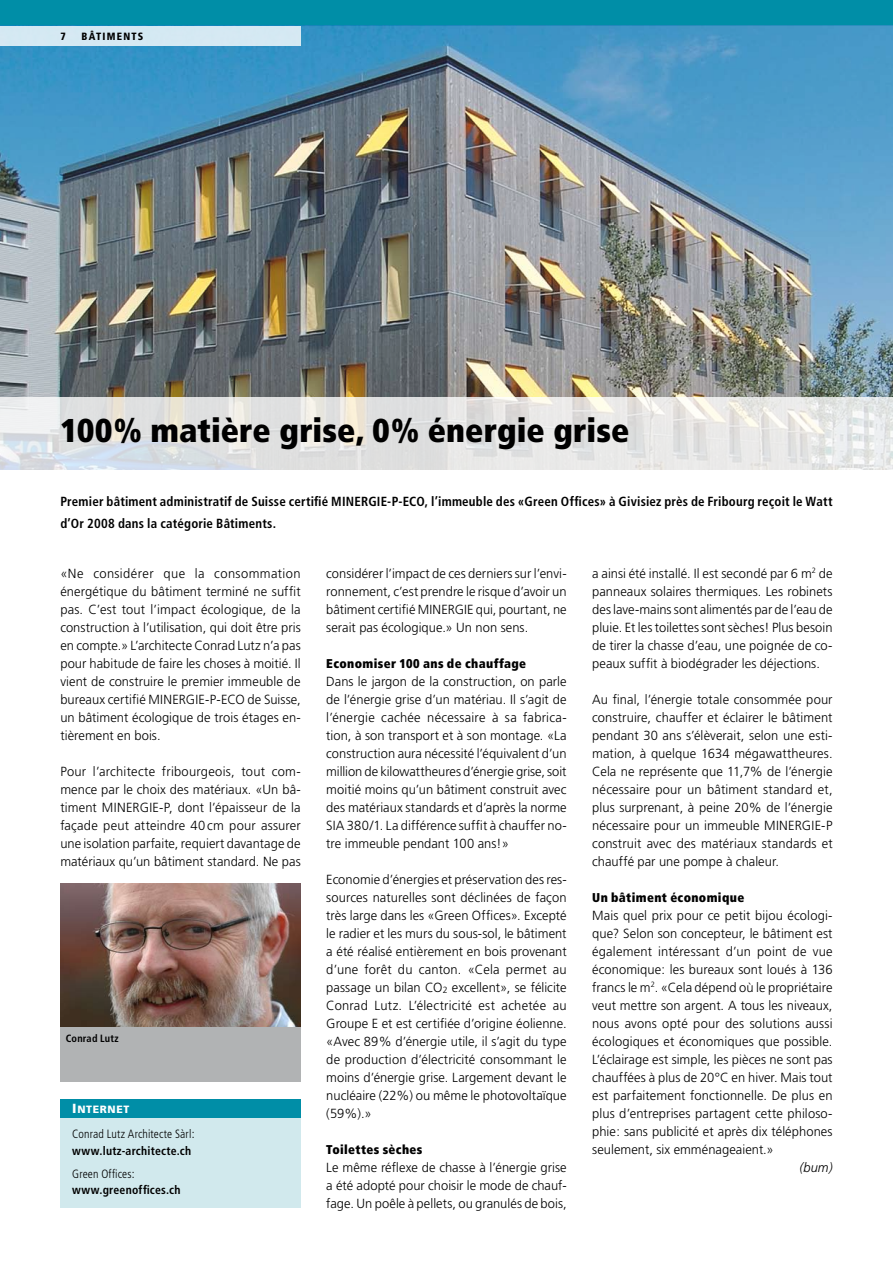
<style>
.page{position:relative;width:893px;height:1263px;background:#fff}
.page>*{position:absolute;margin:0;border:0;box-sizing:border-box;transform-origin:0 0}
.t1{font:900 condensed 33px "Frutiger";color:#000}
.t2{font:300 13.2px/18px "Frutiger";letter-spacing:.005em;color:#000;text-align:justify}
.t3{font:700 condensed 13.2px/22.5px "Frutiger";letter-spacing:.015em;color:#000}
.t4{font:italic 300 13.2px "Frutiger";color:#000}
.t5{font:900 condensed 12.75px "Frutiger";letter-spacing:.03em;color:#000}
.t6{font:700 condensed 12px "Frutiger";letter-spacing:.02em;color:#000}
.t7{font:300 condensed 12px "Frutiger";letter-spacing:.01em;color:#000}
.t8{font:900 condensed 10.5px "Frutiger";color:#000}
.t9{font:700 condensed 10.5px "Frutiger";letter-spacing:.025em;color:#000}
.t10{font:10.5px "Frutiger Black SC800";letter-spacing:.06em;color:#fff}
.s1{font-size:13.2px}
</style>
<div class="page">
<div style="left:0;top:0;width:893px;height:26px;background:#008ea7"></div>
<img style="left:0;top:26px;width:893px;height:372px">
<svg style="left:0;top:398px;width:893px;height:72px;background:#e3e4e3"></svg>
<img style="left:60px;top:884px;width:241px;height:144px">
<div style="left:60px;top:1118px;width:241px;height:90px;background:#d1e9ed"></div>
<div style="left:60px;top:1100px;width:241px;height:18px;background:#008ea7"></div>
<div style="left:60px;top:1028px;width:241px;height:54px;background:#b1b3b4"></div>
<div style="left:0;top:26px;width:301px;height:19px;background:#d5e9f3"></div>
<p class="t8" style="left:60px;top:30px;width:7px">7</p>
<p class="t8" style="left:82px;top:30px;width:22px">BÂTIME</p>
<p class="t8" style="left:123px;top:30px;width:15px">NTS</p>
<h1 class="t1" style="left:60px;top:410px;width:570px">100% matière grise, 0% énergie grise</h1>
<p class="t3" style="left:60px;top:490px;width:774px">Premier bâtiment administratif de Suisse certifié MINERGIE-P-ECO, l’immeuble des «Green Offices» à Givisiez près de Fribourg reçoit le Watt d’Or 2008 dans la catégorie Bâtiments.</p>
<p class="t2" style="left:60px;top:564px;width:242px">«Ne considérer que la consommation énergétique du bâtiment terminé ne suffit pas. C’est tout l’impact écologique, de la construction à l’utilisation, qui doit être pris en compte.» L’architecte Conrad Lutz n’a pas pour habitude de faire les choses à moitié. Il vient de construire le premier immeuble de bureaux certifié MINERGIE-P-ECO de Suisse, un bâtiment écologique de trois étages en&shy;tièrement en bois.</p>
<p class="t2" style="left:60px;top:762px;width:242px">Pour l’architecte fribourgeois, tout com&shy;mence par le choix des matériaux. «Un bâ&shy;timent MINERGIE-P, dont l’épaisseur de la façade peut atteindre 40 cm pour assurer une isolation parfaite, requiert davantage de matériaux qu’un bâtiment standard. Ne pas</p>
<p class="t9" style="left:66px;top:1032px;width:55px">Conrad Lutz</p>
<p class="t10" style="left:72px;top:1103px;width:59px"><span class="s1">I</span> NTERNET</p>
<p class="t7" style="left:72px;top:1127px;width:124px">Conrad Lutz Architecte Sàrl:</p>
<p class="t6" style="left:72px;top:1143px;width:120px">www.lutz-architecte.ch</p>
<p class="t7" style="left:72px;top:1167px;width:64px">Green Offices:</p>
<p class="t6" style="left:72px;top:1183px;width:110px">www.greenoffices.ch</p>
<p class="t2" style="left:326px;top:564px;width:242px">considérer l’impact de ces derniers sur l’envi&shy;ronnement, c’est prendre le risque d’avoir un bâtiment certifié MINERGIE qui, pourtant, ne serait pas écologique.» Un non sens.</p>
<p class="t5" style="left:326px;top:655px;width:201px">Economiser 100 ans de chauffage</p>
<p class="t2" style="left:326px;top:672px;width:242px">Dans le jargon de la construction, on parle de l’énergie grise d’un matériau. Il s’agit de l’énergie cachée nécessaire à sa fabrica&shy;tion, à son transport et à son montage. «La construction aura nécessité l’équivalent d’un million de kilowattheures d’énergie grise, soit moitié moins qu’un bâtiment construit avec des matériaux standards et d’après la norme SIA 380/1. La différence suffit à chauffer no&shy;tre immeuble pendant 100 ans!»</p>
<p class="t2" style="left:326px;top:870px;width:242px">Economie d’énergies et préservation des res&shy;sources naturelles sont déclinées de façon très large dans les «Green Offices». Excepté le radier et les murs du sous-sol, le bâtiment a été réalisé entièrement en bois provenant d’une forêt du canton. «Cela permet au passage un bilan CO<sub>2</sub> excellent», se félicite Conrad Lutz. L’électricité est achetée au Groupe E et est certifiée d’origine éolienne. «Avec 89% d’énergie utile, il s’agit du type de production d’électricité consommant le moins d’énergie grise. Largement devant le nucléaire (22%) ou même le photovoltaïque (59%).»</p>
<p class="t5" style="left:326px;top:1141px;width:98px">Toilettes sèches</p>
<p class="t2" style="left:326px;top:1158px;width:242px">Le même réflexe de chasse à l’énergie grise a été adopté pour choisir le mode de chauf&shy;fage. Un poêle à pellets, ou granulés de bois,</p>
<p class="t2" style="left:592px;top:564px;width:242px">a ainsi été installé. Il est secondé par 6 m<sup>2</sup> de panneaux solaires thermiques. Les robinets des lave-mains sont alimentés par de l’eau de pluie. Et les toilettes sont sèches! Plus besoin de tirer la chasse d’eau, une poignée de co&shy;peaux suffit à biodégrader les déjections.</p>
<p class="t2" style="left:592px;top:690px;width:242px">Au final, l’énergie totale consommée pour construire, chauffer et éclairer le bâtiment pendant 30 ans s’élèverait, selon une esti&shy;mation, à quelque 1634 mégawattheures.<br>Cela ne représente que 11,7% de l’énergie nécessaire pour un bâtiment standard et, plus surprenant, à peine 20% de l’énergie nécessaire pour un immeuble MINERGIE-P construit avec des matériaux standards et chauffé par une pompe à chaleur.</p>
<p class="t5" style="left:592px;top:889px;width:154px">Un bâtiment économique</p>
<p class="t2" style="left:592px;top:906px;width:242px">Mais quel prix pour ce petit bijou écologi&shy;que? Selon son concepteur, le bâtiment est également intéressant d’un point de vue économique: les bureaux sont loués à 136 francs le m<sup>2</sup>. «Cela dépend où le propriétaire veut mettre son argent. A tous les niveaux, nous avons opté pour des solutions aussi écologiques et économiques que possible.<br>L’éclairage est simple, les pièces ne sont pas chauffées à plus de 20°C en hiver. Mais tout est parfaitement fonctionnelle. De plus en plus d’entreprises partagent cette philoso&shy;phie: sans publicité et après dix téléphones seulement, six emménageaient.»</p>
<p class="t4" style="left:799px;top:1159px;width:35px">(bum)</p>
</div>
